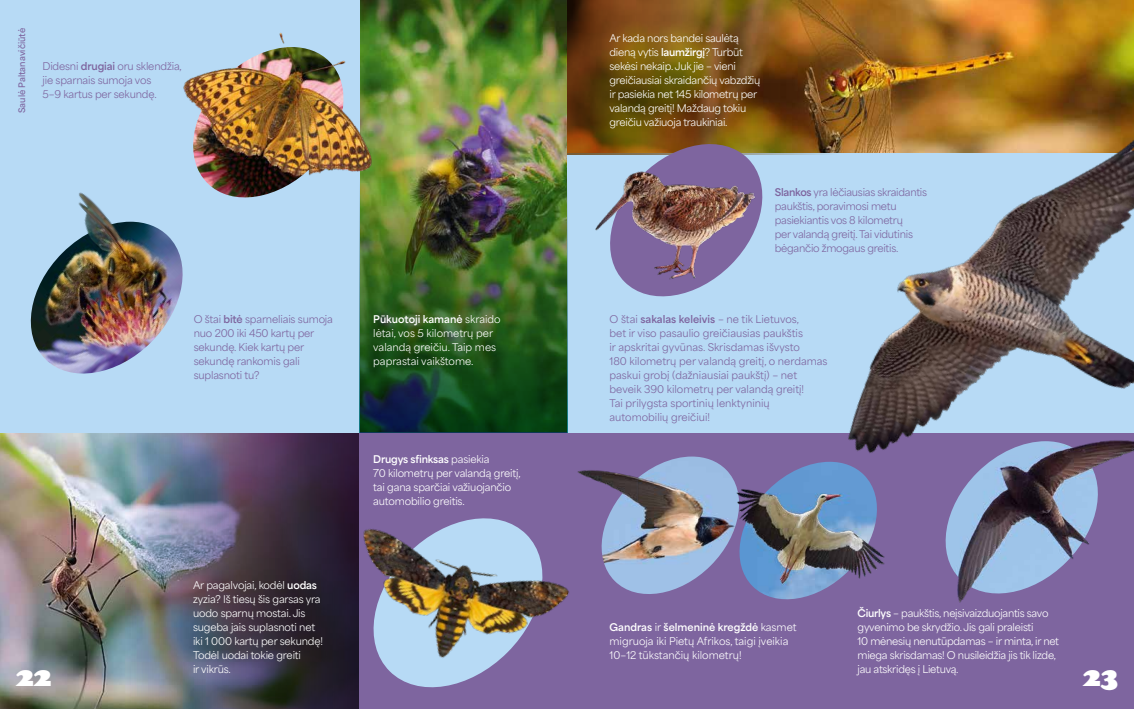
<style>
.page{position:relative;width:1134px;height:709px;background:#fff}
.page>*{position:absolute;margin:0;border:0;box-sizing:border-box;transform-origin:0 0}
.t1{font:900 28px "Magiel";color:#fff}
.t2{font:10px/14px "Area Normal";letter-spacing:-.025em;color:#fff}
.t3{font:10px/14px "Area Normal";letter-spacing:-.015em;color:#7e659f}
.t4{font:10px/14px "Area Normal";color:#fff}
.t5{font:600 8.5px "Area Normal";color:#7e659f}
.s1{font-weight:700}
.s2{font-family:"Area Extended"}
</style>
<div class="page">
<img style="left:0;top:514px;width:126px;height:195px">
<img style="left:126px;top:514px;width:233px;height:195px">
<img style="left:359px;top:0;width:208px;height:176px">
<div style="left:359px;top:432px;width:775px;height:277px;background:#7e659f"></div>
<div style="left:0;top:0;width:359px;height:432px;background:#b7daf5"></div>
<div style="left:567px;top:153px;width:567px;height:279px;background:#b7daf5"></div>
<img style="left:332px;top:514px;width:237px;height:191px">
<img style="left:653px;top:0;width:481px;height:433px">
<img style="left:601px;top:456px;width:101px;height:138px">
<img style="left:243px;top:20px;width:157px;height:156px">
<img style="left:0;top:63px;width:360px;height:451px">
<img style="left:521px;top:466px;width:181px;height:84px">
<img style="left:702px;top:457px;width:141px;height:143px">
<img style="left:359px;top:176px;width:208px;height:256px">
<svg style="left:567px;top:0;width:270px;height:154px;background:#734b13"></svg>
<svg style="left:600px;top:134px;width:172px;height:172px"></svg>
<img style="left:595px;top:162px;width:170px;height:120px">
<img style="left:843px;top:406px;width:291px;height:197px">
<p class="t5" style="left:14px;top:113px;width:87px;rotate:-90deg">Saulė Paltanavičiūtė</p>
<p class="t3" style="left:43px;top:58px;width:141px">Didesni <span class="s1">drugiai</span> oru sklendžia, jie sparnais sumoja vos<br>5<span class="s2">–</span>9 kartus per sekundę.</p>
<p class="t3" style="left:194px;top:310px;width:141px">O štai <span class="s1">bitė</span> sparneliais sumoja nuo 200 iki 450 kartų per sekundę. Kiek kartų per sekundę rankomis gali suplasnoti tu?</p>
<p class="t4" style="left:373px;top:310px;width:129px"><span class="s1">Pūkuotoji kamanė</span> skraido lėtai, vos 5 kilometrų per valandą greičiu. Taip mes paprastai vaikštome.</p>
<p class="t2" style="left:373px;top:450px;width:149px"><span class="s1">Drugys sfinksas</span> pasiekia<br>70 kilometrų per valandą greitį, tai gana sparčiai važiuojančio automobilio greitis.</p>
<p class="t2" style="left:609px;top:30px;width:152px">Ar kada nors bandei saulėtą dieną vytis <span class="s1">laumžirgį</span>? Turbūt sekėsi nekaip. Juk jie <span class="s2">–</span> vieni greičiausiai skraidančių vabzdžių ir pasiekia net 145 kilometrų per valandą greitį! Maždaug tokiu greičiu važiuoja traukiniai.</p>
<p class="t3" style="left:775px;top:184px;width:154px"><span class="s1">Slankos</span> yra lėčiausias skraidantis paukštis, poravimosi metu pasiekiantis vos 8 kilometrų<br>per valandą greitį. Tai vidutinis bėgančio žmogaus greitis.</p>
<p class="t3" style="left:609px;top:310px;width:219px">O štai <span class="s1">sakalas keleivis</span> <span class="s2">–</span> ne tik Lietuvos,<br>bet ir viso pasaulio greičiausias paukštis<br>ir apskritai gyvūnas. Skrisdamas išvysto<br>180 kilometrų per valandą greitį, o nerdamas paskui grobį (dažniausiai paukštį) <span class="s2">–</span> net beveik 390 kilometrų per valandą greitį!<br>Tai prilygsta sportinių lenktyninių automobilių greičiui!</p>
<p class="t2" style="left:193px;top:576px;width:132px">Ar pagalvojai, kodėl <span class="s1">uodas </span>zyzia? Iš tiesų šis garsas yra uodo sparnų mostai. Jis sugeba jais suplasnoti net iki 1 000 kartų per sekundę!<br>Todėl uodai tokie greiti<br>ir vikrūs.</p>
<p class="t2" style="left:857px;top:604px;width:203px"><span class="s1">Čiurlys</span> <span class="s2">–</span> paukštis, neįsivaizduojantis savo gyvenimo be skrydžio. Jis gali praleisti<br>10 mėnesių nenutūpdamas <span class="s2">–</span> ir minta, ir net miega skrisdamas! O nusileidžia jis tik lizde, jau atskridęs į Lietuvą.</p>
<p class="t4" style="left:609px;top:618px;width:189px"><span class="s1">Gandras</span> ir <span class="s1">šelmeninė kregždė</span> kasmet migruoja iki Pietų Afrikos, taigi įveikia<br>10<span class="s2">–</span>12 tūkstančių kilometrų!</p>
<h1 class="t1" style="left:16px;top:658px;width:37px">22</h1>
<h1 class="t1" style="left:1083px;top:658px;width:37px">23</h1>
</div>
